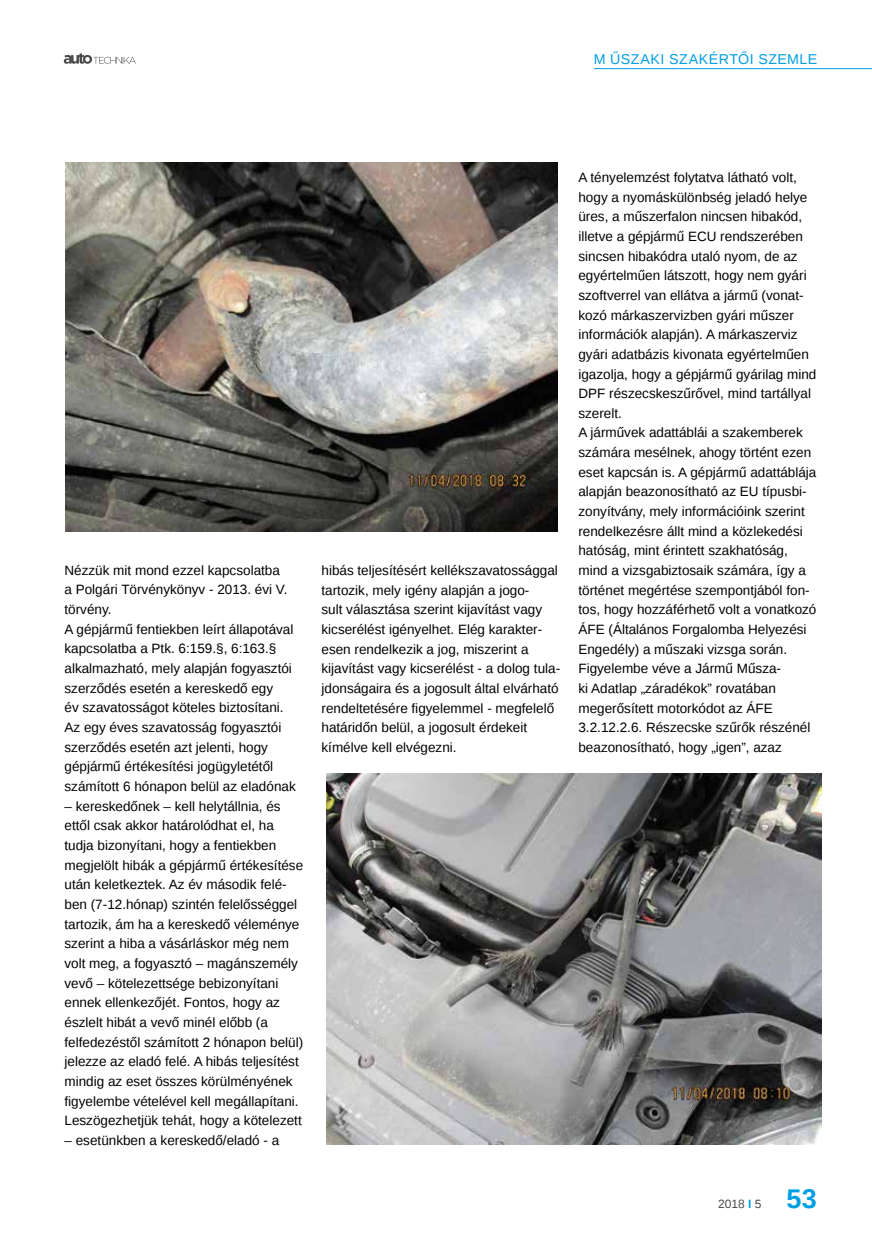
<style>
.page{position:relative;width:872px;height:1246px;background:#fff}
.page>*{position:absolute;margin:0;border:0;box-sizing:border-box;transform-origin:0 0}
.t1{font:700 27px "Liberation Sans";color:#009fe3}
.t2{font:14.25px "Liberation Sans";letter-spacing:.03em;color:#009fe3}
.t3{font:13.5px/19.6px "Liberation Sans";color:#000}
.t4{font:12px "Liberation Sans";color:#4a4a49}
.s1{font-weight:700;color:#009fe3}
</style>
<div class="page">
<svg style="left:64px;top:53px;width:72px;height:11px"></svg>
<hr style="left:594px;top:68px;width:278px;height:1px;background:#009fe3">
<img style="left:65px;top:162px;width:493px;height:370px">
<img style="left:326px;top:773px;width:495px;height:371px">
<p class="t2" style="left:593px;top:51px;width:225px">M ŰSZAKI SZAKÉRTŐI SZEMLE</p>
<p class="t3" style="left:65px;top:561px;width:233px">Nézzük mit mond ezzel kapcsolatba<br>a Polgári Törvénykönyv - 2013. évi V. törvény.<br>A gépjármű fentiekben leírt állapotával kapcsolatba a Ptk. 6:159.§, 6:163.§ alkalmazható, mely alapján fogyasztói szerződés esetén a kereskedő egy<br>év szavatosságot köteles biztosítani.<br>Az egy éves szavatosság fogyasztói szerződés esetén azt jelenti, hogy gépjármű értékesítési jogügyletétől számított 6 hónapon belül az eladónak</p>
<p class="t3" style="left:65px;top:797px;width:240px">– kereskedőnek – kell helytállnia, és ettől csak akkor határolódhat el, ha tudja bizonyítani, hogy a fentiekben megjelölt hibák a gépjármű értékesítése után keletkeztek. Az év második felé&shy;ben (7-12.hónap) szintén felelősséggel tartozik, ám ha a kereskedő véleménye szerint a hiba a vásárláskor még nem volt meg, a fogyasztó – magánszemély vevő – kötelezettsége bebizonyítani ennek ellenkezőjét. Fontos, hogy az észlelt hibát a vevő minél előbb (a felfedezéstől számított 2 hónapon belül) jelezze az eladó felé. A hibás teljesítést mindig az eset összes körülményének figyelembe vételével kell megállapítani.<br>Leszögezhetjük tehát, hogy a kötelezett</p>
<p class="t3" style="left:65px;top:1131px;width:216px">– esetünkben a kereskedő/eladó - a</p>
<p class="t3" style="left:321px;top:561px;width:240px">hibás teljesítésért kellékszavatossággal tartozik, mely igény alapján a jogo-<br>sult választása szerint kijavítást vagy kicserélést igényelhet. Elég karakter&shy;esen rendelkezik a jog, miszerint a kijavítást vagy kicserélést - a dolog tula&shy;jdonságaira és a jogosult által elvárható rendeltetésére figyelemmel - megfelelő határidőn belül, a jogosult érdekeit kímélve kell elvégezni.</p>
<p class="t3" style="left:578px;top:168px;width:239px">A tényelemzést folytatva látható volt, hogy a nyomáskülönbség jeladó helye üres, a műszerfalon nincsen hibakód, illetve a gépjármű ECU rendszerében sincsen hibakódra utaló nyom, de az egyértelműen látszott, hogy nem gyári szoftverrel van ellátva a jármű (vonat&shy;kozó márkaszervizben gyári műszer információk alapján). A márkaszerviz gyári adatbázis kivonata egyértelműen igazolja, hogy a gépjármű gyárilag mind DPF részecskeszűrővel, mind tartállyal szerelt.<br>A járművek adattáblái a szakemberek számára mesélnek, ahogy történt ezen eset kapcsán is. A gépjármű adattáblája alapján beazonosítható az EU típusbi&shy;zonyítvány, mely információink szerint rendelkezésre állt mind a közlekedési hatóság, mint érintett szakhatóság, mind a vizsgabiztosaik számára, így a történet megértése szempontjából fon&shy;tos, hogy hozzáférhető volt a vonatkozó ÁFE (Általános Forgalomba Helyezési Engedély) a műszaki vizsga során.<br>Figyelembe véve a Jármű Műsza-<br>ki Adatlap „záradékok” rovatában megerősített motorkódot az ÁFE 3.2.12.2.6. Részecske szűrők részénél beazonosítható, hogy „igen”, azaz</p>
<p class="t4" style="left:718px;top:1197px;width:45px">2018 <span class="s1">I</span> 5</p>
<h1 class="t1" style="left:786px;top:1180px;width:32px">53</h1>
</div>
